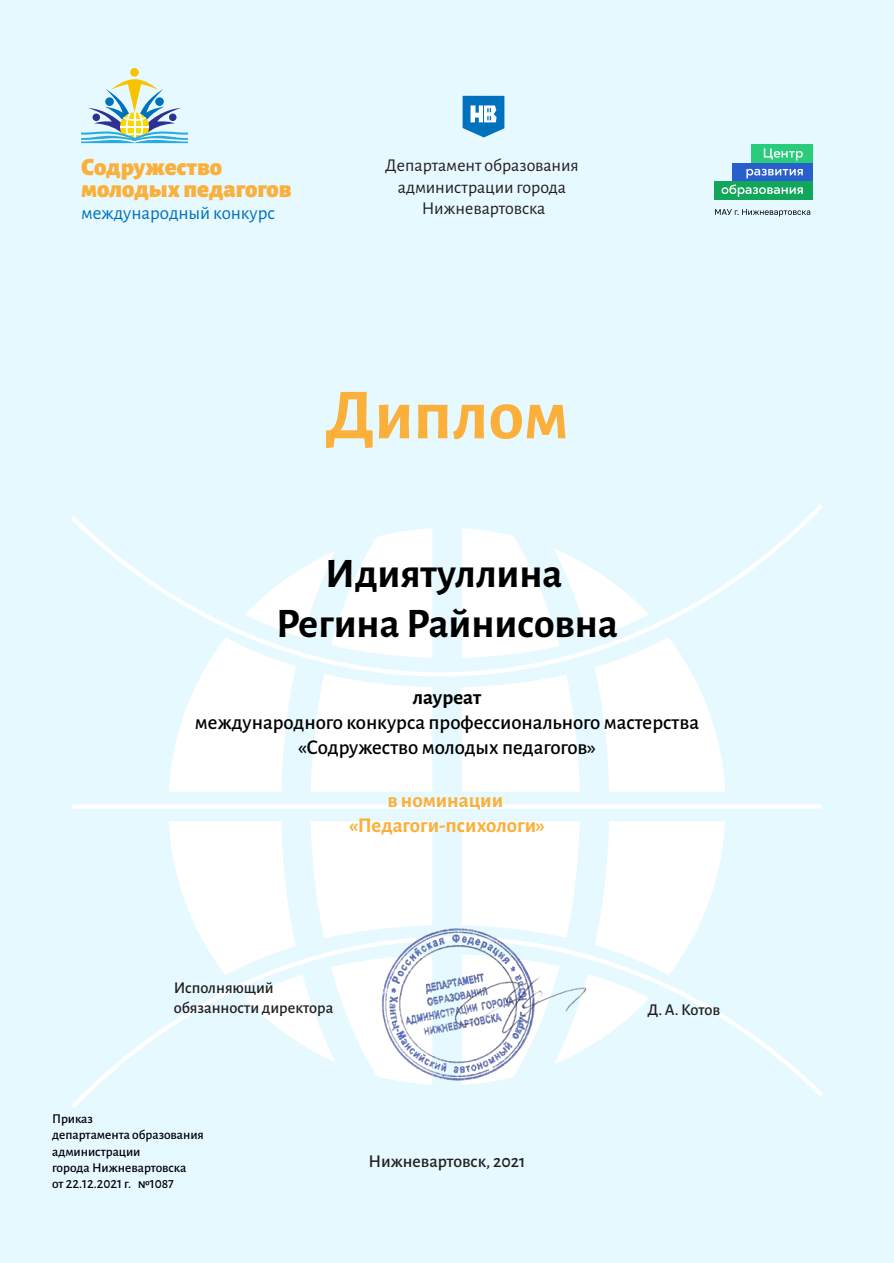
<style>
.page{position:relative;width:894px;height:1263px;background:#e6f9ff}
.page>*{position:absolute;margin:0;border:0;box-sizing:border-box;transform-origin:0 0}
.t1{font:700 72px "Alegreya Sans";letter-spacing:-.005em;color:#fbb03b}
.t2{font:700 42px/50.4px "Alegreya Sans";letter-spacing:-.005em;color:#000;text-align:center}
.t3{font:900 24.75px/22.4px "Alegreya Sans";color:#fbb03b}
.t4{font:500 21px/25.2px "Alegreya Sans";color:#000;text-align:center}
.t5{font:700 21px/25.2px "Alegreya Sans";letter-spacing:-.005em;color:#fbb03b;text-align:center}
.t6{font:700 21px "Alegreya Sans";color:#000}
.t7{font:19.05px "Alegreya Sans";color:#0071bc}
.t8{font:18px/21.6px "Alegreya Sans";color:#231f20;text-align:center}
.t9{font:500 18px "Alegreya Sans";color:#231f20}
.t10{font:500 16.5px/19.8px "Alegreya Sans";letter-spacing:-.01em;color:#231f20}
.t11{font:500 13.5px/16.2px "Alegreya Sans";color:#000}
</style>
<div class="page">
<svg style="left:169px;top:821px;width:263px;height:62px;background:#fbfeff"></svg>
<svg style="left:462px;top:821px;width:263px;height:62px;background:#fbfeff"></svg>
<svg style="left:169px;top:730px;width:263px;height:62px;background:#fbfeff"></svg>
<svg style="left:462px;top:730px;width:263px;height:62px;background:#fbfeff"></svg>
<svg style="left:71px;top:504px;width:752px;height:226px"></svg>
<svg style="left:71px;top:883px;width:752px;height:225px"></svg>
<div style="left:72px;top:804px;width:750px;height:5px;background:#fff"></div>
<div style="left:130px;top:68px;width:9px;height:9px;background:#f9c300;border-radius:50%"></div>
<svg style="left:81px;top:79px;width:107px;height:64px"></svg>
<svg style="left:463px;top:96px;width:41px;height:41px;background:#4b9bd0"></svg>
<div style="left:751px;top:144px;width:62px;height:19px;background:#29cc7a"></div>
<div style="left:733px;top:163px;width:80px;height:18px;background:#295fcc"></div>
<div style="left:714px;top:181px;width:99px;height:19px;background:#11a65b"></div>
<svg style="left:764px;top:148px;width:39px;height:13px"></svg>
<svg style="left:746px;top:169px;width:57px;height:9px"></svg>
<svg style="left:722px;top:184px;width:81px;height:13px"></svg>
<svg style="left:715px;top:209px;width:95px;height:8px"></svg>
<img style="left:380px;top:928px;width:158px;height:154px">
<img style="left:453px;top:976px;width:135px;height:57px">
<h3 class="t3" style="left:81px;top:153px;width:212px">Содружество молодых педагогов</h3>
<h3 class="t8" style="left:385px;top:154px;width:195px">Департамент образования администрации города<br>Нижневартовска</h3>
<h3 class="t7" style="left:81px;top:200px;width:196px">международный конкурс</h3>
<h1 class="t1" style="left:325px;top:362px;width:245px">Диплом</h1>
<h2 class="t2" style="left:276px;top:545px;width:343px">Идиятуллина<br>Регина Райнисовна</h2>
<h3 class="t6" style="left:413px;top:682px;width:70px">лауреат</h3>
<h3 class="t4" style="left:195px;top:708px;width:506px">международного конкурса профессионального мастерства «Содружество молодых педагогов»</h3>
<h3 class="t5" style="left:349px;top:786px;width:198px">в номинации «Педагоги-психологи»</h3>
<p class="t10" style="left:174px;top:977px;width:161px">Исполняющий обязанности директора</p>
<p class="t11" style="left:52px;top:1110px;width:153px">Приказ<br>департамента образования администрации<br>города Нижневартовска<br>от 22.12.2021 г. №1087</p>
<h3 class="t9" style="left:368px;top:1148px;width:159px">Нижневартовск, 2021</h3>
<p class="t10" style="left:647px;top:998px;width:74px">Д. А. Котов</p>
</div>
